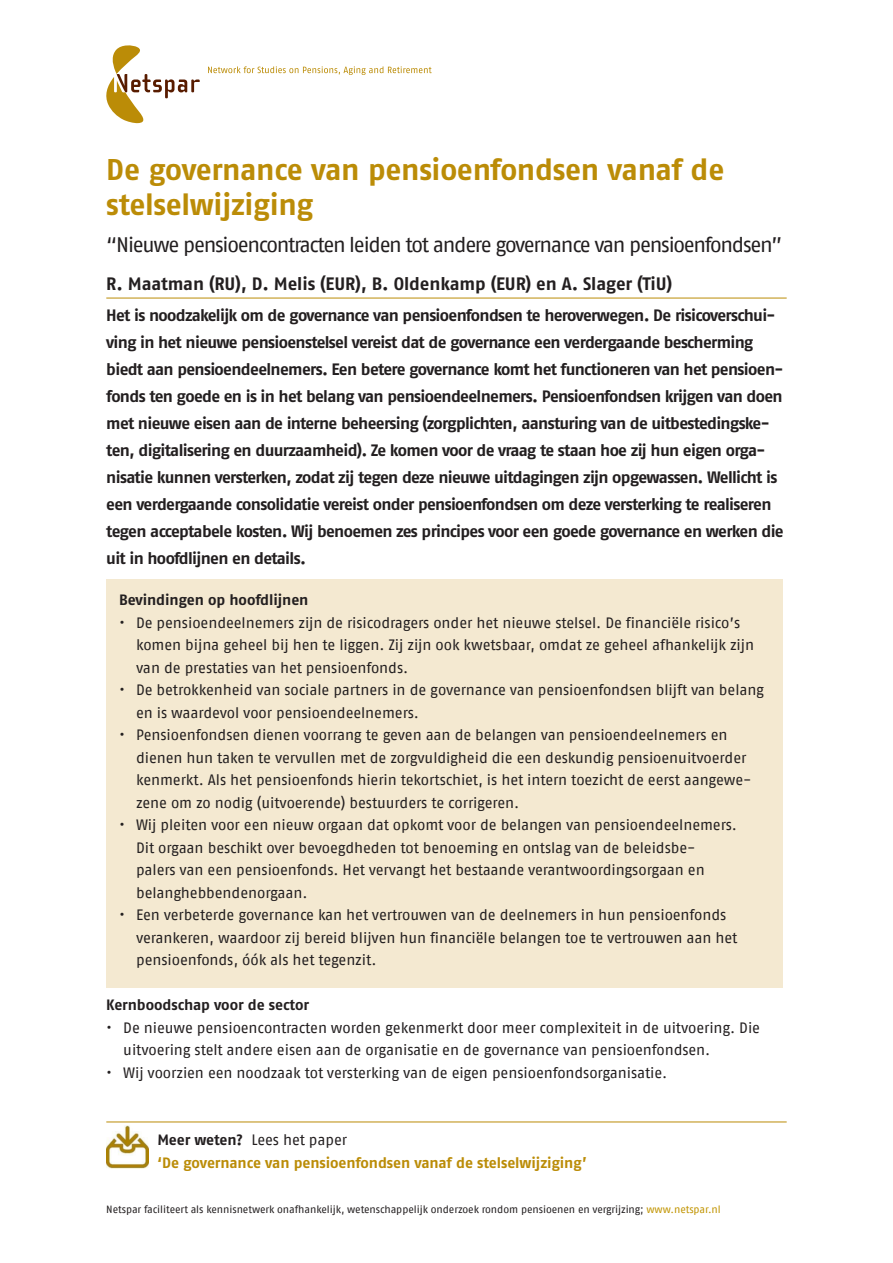
<style>
.page{position:relative;width:893px;height:1263px;background:#fff}
.page>*{position:absolute;margin:0;border:0;box-sizing:border-box;transform-origin:0 0}
.titel{font:700 30px/34.5px "Fago OT";letter-spacing:-.01em;color:#bb8c07}
.ondertitel{font:21px "Fago No";letter-spacing:-.06em;color:#231f20}
.tekst{font:700 18px "Fago OT";letter-spacing:-.005em;color:#231f20}
.inleiding{font:700 16.5px/27px "Fago OT";letter-spacing:-.04em;color:#231f20}
.tekst_insp{font:15px/22.5px "Fago No";letter-spacing:-.01em;color:#231f20}
.tussenkop{font:700 15px/22.5px "Fago OT";letter-spacing:-.005em;color:#bb8c07}
.tussenkop-2{font:700 15px "Fago OT";letter-spacing:-.005em;color:#231f20}
.tussenkop-3{font:10.5px "Fago No";letter-spacing:-.005em;color:#231f20}
.s1{color:#231f20}
.s2{font-family:"Fago No";font-weight:400;color:#231f20}
.s3{color:#c19400}
</style>
<div class="page">
<svg style="left:106px;top:45px;width:94px;height:78px"></svg>
<svg style="left:208px;top:66px;width:224px;height:9px"></svg>
<img style="left:106px;top:1126px;width:43px;height:42px">
<div style="left:106px;top:579px;width:677px;height:409px;background:#f4e9d1"></div>
<hr style="left:106px;top:1121px;width:681px;height:1px;background:#bb8c07">
<hr style="left:106px;top:298px;width:681px;height:1px;background:#bb8c07">
<p class="titel" style="left:106px;top:152px;width:620px">De governance van pensioenfondsen vanaf de stelselwijziging</p>
<p class="ondertitel" style="left:106px;top:232px;width:678px">“Nieuwe pensioencontracten leiden tot andere governance van pensioenfondsen”</p>
<p class="tekst" style="left:106px;top:273px;width:567px">R. Maatman (RU), D. Melis (EUR), B. Oldenkamp (EUR) en A. Slager (TiU)</p>
<p class="inleiding" style="left:106px;top:302px;width:679px">Het is noodzakelijk om de governance van pensioenfondsen te heroverwegen. De risicoverschui&shy;ving in het nieuwe pensioenstelsel vereist dat de governance een verdergaande bescherming biedt aan pensioendeelnemers. Een betere governance komt het functioneren van het pensioen&shy;fonds ten goede en is in het belang van pensioendeelnemers. Pensioenfondsen krijgen van doen met nieuwe eisen aan de interne beheersing (zorgplichten, aansturing van de uitbestedingske&shy;ten, digitalisering en duurzaamheid). Ze komen voor de vraag te staan hoe zij hun eigen orga&shy;nisatie kunnen versterken, zodat zij tegen deze nieuwe uitdagingen zijn opgewassen. Wellicht is een verdergaande consolidatie vereist onder pensioenfondsen om deze versterking te realiseren tegen acceptabele kosten. Wij benoemen zes principes voor een goede governance en werken die uit in hoofdlijnen en details.</p>
<p class="tussenkop-2" style="left:119px;top:591px;width:191px">Bevindingen op hoofdlijnen</p>
<p class="tekst_insp" style="left:136px;top:611px;width:620px;text-indent:-17px">• De pensioendeelnemers zijn de risicodragers onder het nieuwe stelsel. De financiële risico’s komen bijna geheel bij hen te liggen. Zij zijn ook kwetsbaar, omdat ze geheel afhankelijk zijn van de prestaties van het pensioenfonds.</p>
<p class="tekst_insp" style="left:136px;top:678px;width:629px;text-indent:-17px">• De betrokkenheid van sociale partners in de governance van pensioenfondsen blijft van belang en is waardevol voor pensioendeelnemers.</p>
<p class="tekst_insp" style="left:136px;top:723px;width:617px;text-indent:-17px">• Pensioenfondsen dienen voorrang te geven aan de belangen van pensioendeelnemers en dienen hun taken te vervullen met de zorgvuldigheid die een deskundig pensioenuitvoerder kenmerkt. Als het pensioenfonds hierin tekortschiet, is het intern toezicht de eerst aangewe&shy;zene om zo nodig (uitvoerende) bestuurders te corrigeren.</p>
<p class="tekst_insp" style="left:136px;top:813px;width:602px;text-indent:-17px">• Wij pleiten voor een nieuw orgaan dat opkomt voor de belangen van pensioendeelnemers.<br>Dit orgaan beschikt over bevoegdheden tot benoeming en ontslag van de beleidsbe&shy;palers van een pensioenfonds. Het vervangt het bestaande verantwoordingsorgaan en belanghebbendenorgaan.</p>
<p class="tekst_insp" style="left:136px;top:903px;width:603px;text-indent:-17px">• Een verbeterde governance kan het vertrouwen van de deelnemers in hun pensioenfonds verankeren, waardoor zij bereid blijven hun financiële belangen toe te vertrouwen aan het pensioenfonds, óók als het tegenzit.</p>
<p class="tussenkop-2" style="left:106px;top:996px;width:204px">Kernboodschap voor de sector</p>
<p class="tekst_insp" style="left:123px;top:1016px;width:638px;text-indent:-17px">• De nieuwe pensioencontracten worden gekenmerkt door meer complexiteit in de uitvoering. Die uitvoering stelt andere eisen aan de organisatie en de governance van pensioenfondsen.</p>
<p class="tekst_insp" style="left:106px;top:1061px;width:562px">• Wij voorzien een noodzaak tot versterking van de eigen pensioenfondsorganisatie.</p>
<p class="tussenkop" style="left:157px;top:1129px;width:431px"><span class="s1">Meer weten?</span> <span class="s2">Lees het paper<br></span>‘De governance van pensioenfondsen vanaf de stelselwijziging’</p>
<p class="tussenkop-3" style="left:106px;top:1203px;width:616px">Netspar faciliteert als kennisnetwerk onafhankelijk, wetenschappelijk onderzoek rondom pensioenen en vergrijzing; <span class="s3">www.netspar.nl</span></p>
</div>
